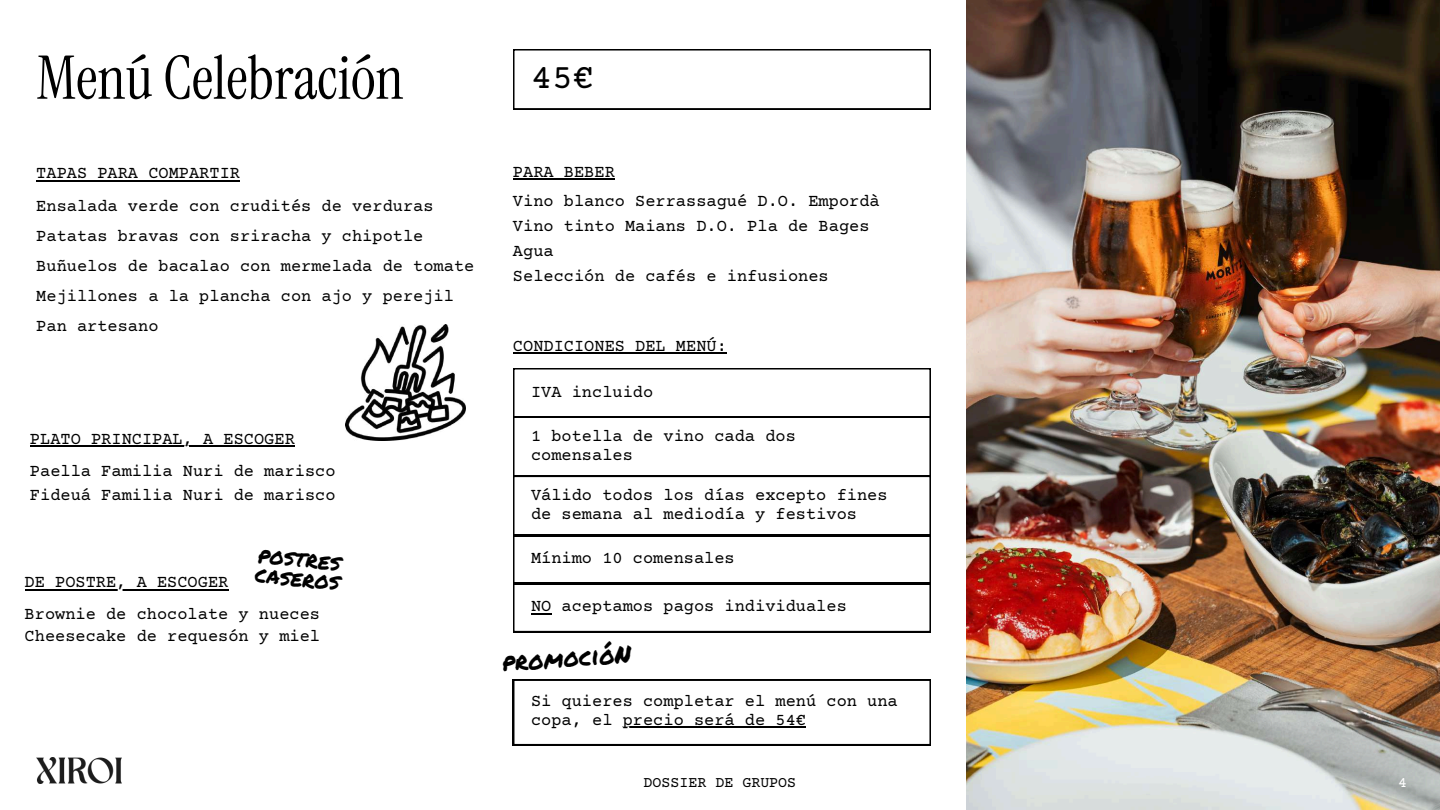
<style>
.page{position:relative;width:1440px;height:810px;background:#fff}
.page>*{position:absolute;margin:0;border:0;box-sizing:border-box;transform-origin:0 0}
.t1{font:60px "Instrument Serif";color:#000}
.t2{font:35px "Courier Prime";color:#000}
.t3{font:24.5px "Permanent Marker";color:#000}
.t4{font:22.9px/19.7px "Permanent Marker";color:#000}
.t5{font:17px/30px "Courier Prime";color:#000}
.t6{font:15px "Courier Prime";color:#000}
.t7{font:15px "Courier Prime";color:#fff}
</style>
<div class="page">
<svg style="left:513px;top:679px;width:418px;height:66px"></svg>
<img style="left:36px;top:757px;width:86px;height:27px">
<img style="left:345px;top:325px;width:121px;height:115px">
<svg style="left:513px;top:49px;width:418px;height:61px"></svg>
<img style="left:966px;top:0;width:474px;height:810px">
<hr style="left:36px;top:180px;width:204px;height:1px;background:#000">
<hr style="left:30px;top:446px;width:265px;height:1px;background:#000">
<hr style="left:25px;top:589px;width:203px;height:1px;background:#000">
<hr style="left:513px;top:352px;width:214px;height:2px;background:#000">
<svg style="left:513px;top:368px;width:418px;height:264px"></svg>
<hr style="left:623px;top:727px;width:183px;height:1px;background:#000">
<hr style="left:513px;top:179px;width:102px;height:1px;background:#000">
<h1 class="t1" style="left:36px;top:39px;width:369px">Menú Celebración</h1>
<p class="t5" style="left:36px;top:158px;width:399px;line-height:32.2px">TAPAS PARA COMPARTIR<br>Ensalada verde con crudités de verduras</p>
<p class="t5" style="left:36px;top:222px;width:440px">Patatas bravas con sriracha y chipotle Buñuelos de bacalao con mermelada de tomate Mejillones a la plancha con ajo y perejil Pan artesano</p>
<p class="t5" style="left:30px;top:424px;width:307px;line-height:32.2px">PLATO PRINCIPAL, A ESCOGER<br>Paella Familia Nuri de marisco</p>
<p class="t5" style="left:30px;top:481px;width:307px">Fideuá Familia Nuri de marisco</p>
<h3 class="t4" style="left:258px;top:544px;width:87px;rotate:5deg">postres caseros</h3>
<p class="t5" style="left:25px;top:568px;width:297px;line-height:31.5px">DE POSTRE, A ESCOGER<br>Brownie de chocolate y nueces</p>
<p class="t5" style="left:25px;top:622px;width:297px">Cheesecake de requesón y miel</p>
<h2 class="t2" style="left:531px;top:61px;width:64px">45€</h2>
<p class="t5" style="left:513px;top:159px;width:368px;line-height:29.2px">PARA BEBER<br>Vino blanco Serrassagué D.O. Empordà</p>
<p class="t5" style="left:513px;top:215px;width:358px;line-height:24.8px">Vino tinto Maians D.O. Pla de Bages<br>Agua<br>Selección de cafés e infusiones</p>
<p class="t5" style="left:513px;top:332px;width:215px">CONDICIONES DEL MENÚ:</p>
<p class="t5" style="left:531px;top:378px;width:124px">IVA incluido</p>
<p class="t5" style="left:531px;top:428px;width:266px;line-height:18.8px">1 botella de vino cada dos comensales</p>
<p class="t5" style="left:531px;top:487px;width:358px;line-height:18.8px">Válido todos los días excepto fines de semana al mediodía y festivos</p>
<p class="t5" style="left:531px;top:544px;width:205px">Mínimo 10 comensales</p>
<p class="t5" style="left:531px;top:593px;width:317px">NO aceptamos pagos individuales</p>
<h3 class="t3" style="left:501px;top:644px;width:131px;rotate:-4deg">promocióN</h3>
<p class="t5" style="left:531px;top:693px;width:368px;line-height:18.8px">Si quieres completar el menú con una copa, el precio será de 54€</p>
<p class="t6" style="left:644px;top:775px;width:154px">DOSSIER DE GRUPOS</p>
<p class="t7" style="left:1398px;top:775px;width:10px">4</p>
</div>
